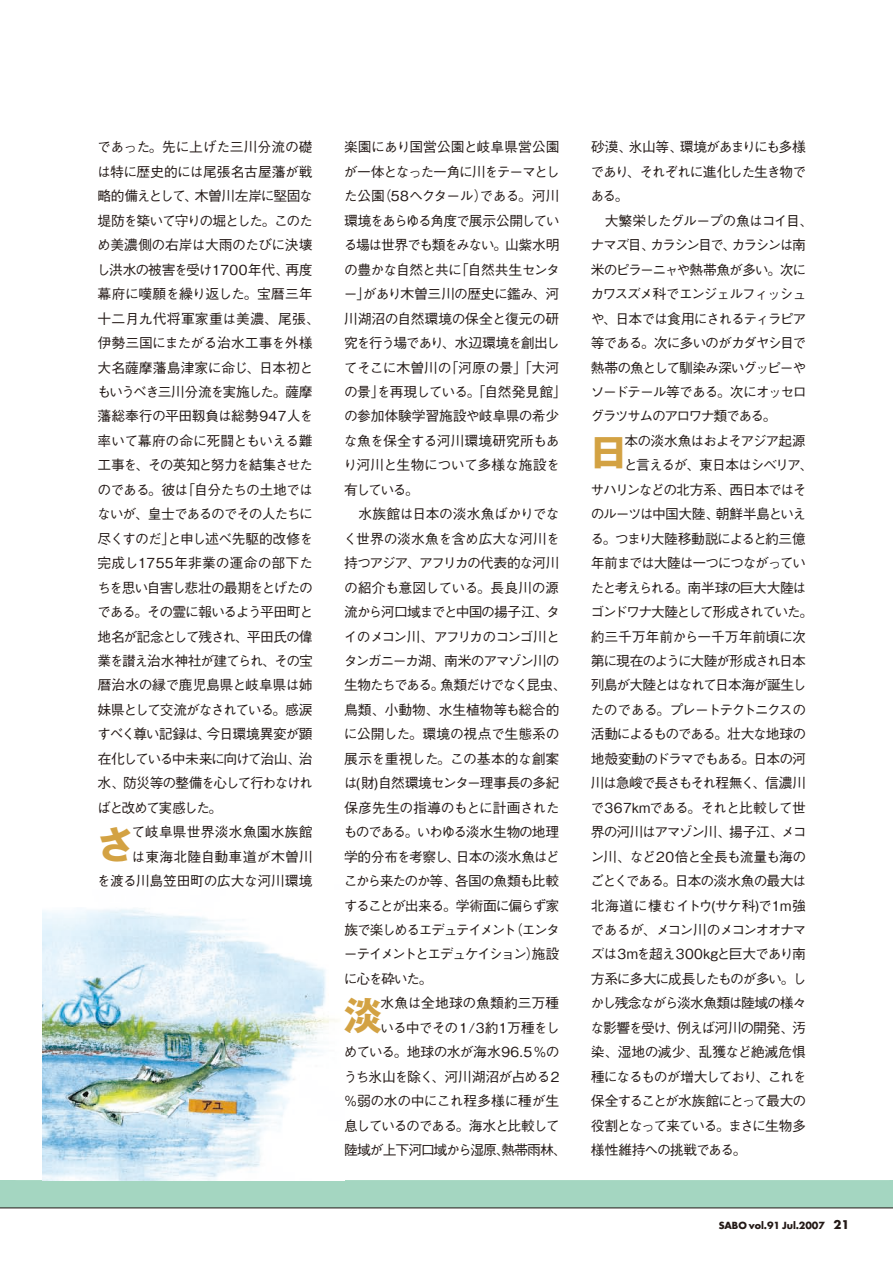
<style>
.page{position:relative;width:893px;height:1263px;background:#fff}
.page>*{position:absolute;margin:0;border:0;box-sizing:border-box;transform-origin:0 0}
.t1{font:700 38.25px "Gothic MB101 Pro";color:#d3a243}
.t2{font:500 13.8px/24.5px "Gothic BBB Pro";letter-spacing:-.07em;color:#231916}
.t3{font:500 13.8px/24.5px "Gothic BBB Pro";letter-spacing:-.09em;color:#231916}
.t4{font:500 13.8px "Gothic BBB Pro";letter-spacing:-.095em;color:#231916}
.t5{font:500 13.8px "Gothic BBB Pro";letter-spacing:-.1em;color:#231916}
.t6{font:500 13.8px/24.5px "Gothic BBB Pro";letter-spacing:.005em;color:#231916;text-align:right}
.t7{font:500 13.8px "Gothic BBB Pro";letter-spacing:-.05em;color:#231916}
.t8{font:500 13.8px "Gothic BBB Pro";letter-spacing:-.11em;color:#231916}
.t9{font:500 13.8px "Gothic BBB Pro";letter-spacing:.02em;color:#231916}
.t10{font:500 13.8px "Gothic BBB Pro";letter-spacing:-.115em;color:#231916}
.t11{font:500 13.8px "Gothic BBB Pro";letter-spacing:-.105em;color:#231916}
.t12{font:500 13.8px "Gothic BBB Pro";letter-spacing:-.02em;color:#231916}
.t13{font:500 13.8px "Gothic BBB Pro";letter-spacing:-.01em;color:#231916}
.t14{font:500 13.8px "Gothic BBB Pro";letter-spacing:-.005em;color:#231916}
.t15{font:700 9.6px "Futura";letter-spacing:-.01em;color:#231916}
.s1{font-size:11.7px}
</style>
<div class="page">
<div style="left:0;top:0;width:893px;height:1208px;background:#a4d6c1"></div>
<div style="left:0;top:0;width:893px;height:1180px;background:#fff"></div>
<hr style="left:0;top:1208px;width:893px;height:1px;background:#231916">
<img style="left:43px;top:908px;width:295px;height:272px">
<p class="t2" style="left:97px;top:133px;width:225px">であった。先に上げた三川分流の礎は特に歴史的には尾張名古屋藩が戦略的備えとして、木曽川左岸に堅固な堤防を築いて守りの堀とした。このため美濃側の右岸は大雨のたびに決壊し洪水の被害を受け1700年代、再度幕府に嘆願を繰り返した。宝暦三年十二月九代将軍家重は美濃、尾張、伊勢三国にまたがる治水工事を外様大名薩摩藩島津家に命じ、日本初ともいうべき三川分流を実施した。薩摩藩総奉行の平田靱負は総勢947人を率いて幕府の命に死闘ともいえる難工事を、その英知と努力を結集させたのである。彼は「自分たちの土地ではないが、皇士であるのでその人たちに尽くすのだ」と申し述べ先駆的改修を完成し1755年非業の運命の部下たちを思い自害し悲壮の最期をとげたのである。その霊に報いるよう平田町と地名が記念として残され、平田氏の偉業を讃え治水神社が建てられ、その宝暦治水の縁で鹿児島県と岐阜県は姉妹県として交流がなされている。感涙すべく尊い記録は、今日環境異変が顕在化している中未来に向けて治山、治水、防災等の整備を心して行わなければと改めて実感した。</p>
<h1 class="t1" style="left:97px;top:812px;width:40px">さ</h1>
<p class="t6" style="left:97px;top:818px;width:217px">て岐阜県世界淡水魚園水族館<br>は東海北陸自動車道が木曽川<br>を渡る川島笠田町の広大な河川環境</p>
<p class="t2" style="left:343px;top:133px;width:225px">楽園にあり国営公園と岐阜県営公園が一体となった一角に川をテーマとした公園（58ヘクタール）である。河川環境をあらゆる角度で展示公開している場は世界でも類をみない。山紫水明の豊かな自然と共に｢自然共生センター｣があり木曽三川の歴史に鑑み、河川湖沼の自然環境の保全と復元の研究を行う場であり、水辺環境を創出してそこに木曽川の「河原の景」「大河の景」を再現している。「自然発見館」の参加体験学習施設や岐阜県の希少な魚を保全する河川環境研究所もあり河川と生物について多様な施設を有している。<br>　水族館は日本の淡水魚ばかりでなく世界の淡水魚を含め広大な河川を持つアジア、アフリカの代表的な河川の紹介も意図している。長良川の源流から河口域までと中国の揚子江、タイのメコン川、アフリカのコンゴ川とタンガニーカ湖、南米のアマゾン川の生物たちである。魚類だけでなく昆虫、鳥類、小動物、水生植物等も総合的に公開した。環境の視点で生態系の展示を重視した。この基本的な創案は(財)自然環境センター理事長の多紀保彦先生の指導のもとに計画されたものである。いわゆる淡水生物の地理学的分布を考察し、日本の淡水魚はどこから来たのか等、各国の魚類も比較することが出来る。学術面に偏らず家族で楽しめるエデュテイメント（エンターテイメントとエデュケイション）施設に心を砕いた。</p>
<h1 class="t1" style="left:344px;top:983px;width:40px">淡</h1>
<p class="t6" style="left:381px;top:989px;width:180px">水魚は全地球の魚類約三万種</p>
<p class="t2" style="left:380px;top:1014px;width:181px">いる中でその１/3約1万種をし</p>
<p class="t7" style="left:344px;top:1041px;width:217px">めている。地球の水が海水96.5％の</p>
<p class="t2" style="left:343px;top:1062px;width:217px">うち氷山を除く、河川湖沼が占める2</p>
<p class="t12" style="left:344px;top:1090px;width:217px">％弱の水の中にこれ程多様に種が生</p>
<p class="t4" style="left:344px;top:1114px;width:217px">息しているのである。海水と比較して</p>
<p class="t2" style="left:344px;top:1136px;width:224px">陸域が上下河口域から湿原、熱帯雨林、</p>
<p class="t3" style="left:590px;top:133px;width:225px">砂漠、氷山等、環境があまりにも多様であり、それぞれに進化した生き物である。<br>　大繁栄したグループの魚はコイ目、ナマズ目、カラシン目で、カラシンは南米のピラーニャや熱帯魚が多い。次にカワスズメ科でエンジェルフィッシュや、日本では食用にされるティラピア等である。次に多いのがカダヤシ目で熱帯の魚として馴染み深いグッピーやソードテール等である。次にオッセログラツサムのアロワナ類である。</p>
<h1 class="t1" style="left:589px;top:421px;width:40px">日</h1>
<p class="t2" style="left:624px;top:427px;width:183px">本の淡水魚はおよそアジア起源</p>
<p class="t4" style="left:624px;top:454px;width:191px">と言えるが、東日本はシベリア、</p>
<p class="t5" style="left:591px;top:478px;width:217px">サハリンなどの北方系、西日本ではそ</p>
<p class="t4" style="left:591px;top:503px;width:217px">のルーツは中国大陸、朝鮮半島といえ</p>
<p class="t5" style="left:590px;top:527px;width:217px">る。つまり大陸移動説によると約三億</p>
<p class="t4" style="left:591px;top:552px;width:217px">年前までは大陸は一つにつながってい</p>
<p class="t5" style="left:590px;top:576px;width:217px">たと考えられる。南半球の巨大大陸は</p>
<p class="t8" style="left:590px;top:601px;width:224px">ゴンドワナ大陸として形成されていた。</p>
<p class="t13" style="left:591px;top:625px;width:217px">約三千万年前から一千万年前頃に次</p>
<p class="t3" style="left:591px;top:647px;width:217px">第に現在のように大陸が形成され日本</p>
<p class="t4" style="left:591px;top:674px;width:217px">列島が大陸とはなれて日本海が誕生し</p>
<p class="t10" style="left:590px;top:699px;width:217px">たのである。プレートテクトニクスの</p>
<p class="t5" style="left:591px;top:723px;width:217px">活動によるものである。壮大な地球の</p>
<p class="t4" style="left:591px;top:747px;width:217px">地殻変動のドラマでもある。日本の河</p>
<p class="t2" style="left:591px;top:769px;width:217px">川は急峻で長さもそれ程無く、信濃川</p>
<p class="t7" style="left:590px;top:796px;width:217px">で367kmである。それと比較して世</p>
<p class="t4" style="left:591px;top:821px;width:217px">界の河川はアマゾン川、揚子江、メコ</p>
<p class="t2" style="left:590px;top:842px;width:217px">ン川、など20倍と全長も流量も海の</p>
<p class="t2" style="left:590px;top:867px;width:217px">ごとくである。日本の淡水魚の最大は</p>
<p class="t9" style="left:591px;top:894px;width:217px">北海道に棲むイトウ(サケ科)で1m強</p>
<p class="t11" style="left:590px;top:919px;width:217px">であるが、メコン川のメコンオオナマ</p>
<p class="t2" style="left:591px;top:940px;width:217px">ズは3mを超え300kgと巨大であり南</p>
<p class="t4" style="left:591px;top:967px;width:217px">方系に多大に成長したものが多い。し</p>
<p class="t2" style="left:590px;top:989px;width:217px">かし残念ながら淡水魚類は陸域の様々</p>
<p class="t5" style="left:590px;top:1016px;width:217px">な影響を受け、例えば河川の開発、汚</p>
<p class="t14" style="left:591px;top:1041px;width:217px">染、湿地の減少、乱獲など絶滅危惧</p>
<p class="t3" style="left:591px;top:1062px;width:217px">種になるものが増大しており、これを</p>
<p class="t4" style="left:591px;top:1090px;width:217px">保全することが水族館にとって最大の</p>
<p class="t4" style="left:591px;top:1114px;width:217px">役割となって来ている。まさに生物多</p>
<p class="t2" style="left:591px;top:1136px;width:157px">様性維持への挑戦である。</p>
<p class="t15" style="left:719px;top:1218px;width:132px">SABO vol.91 Jul.2007 <span class="s1">21</span></p>
</div>
